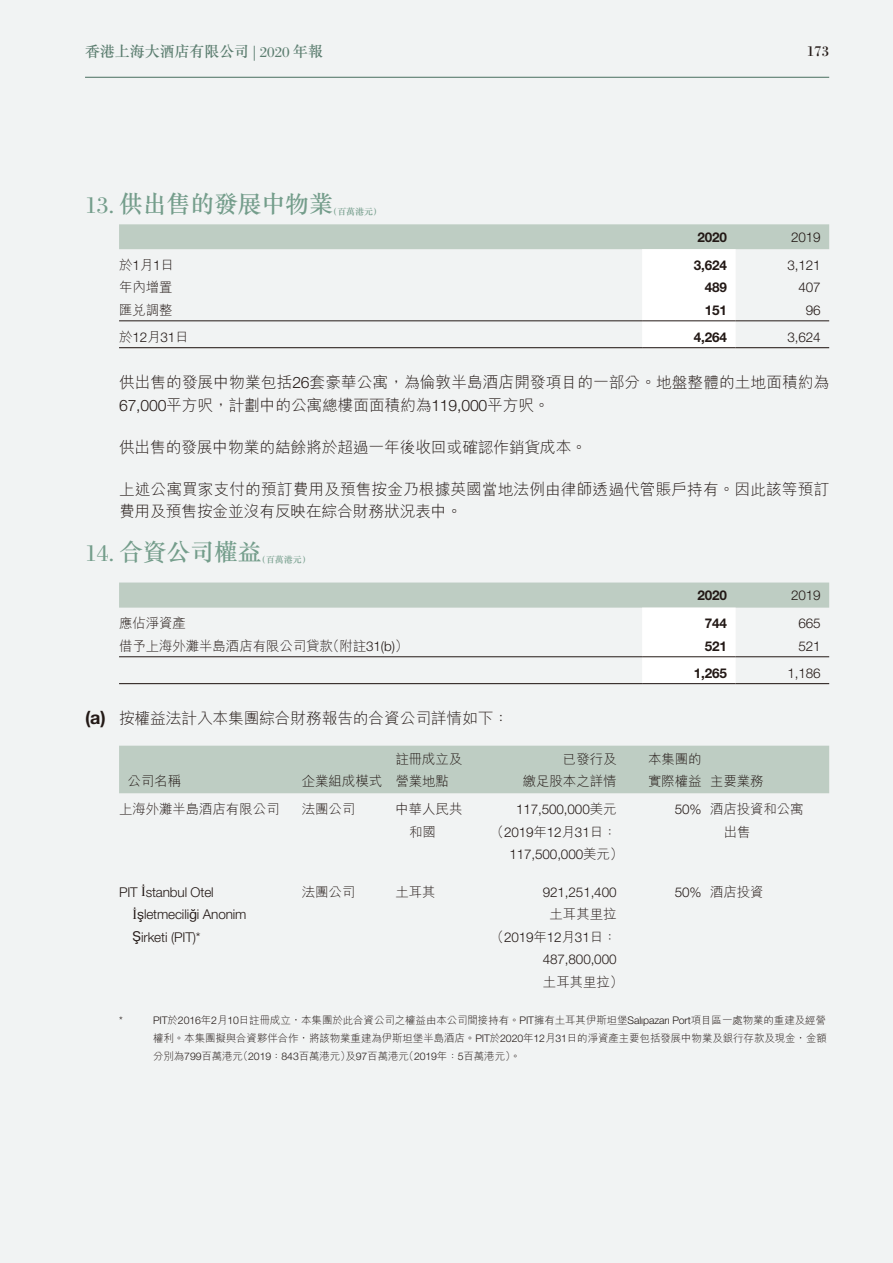
<style>
.page{position:relative;width:893px;height:1263px;background:#f1f3f3}
.page>*{position:absolute;margin:0;border:0;box-sizing:border-box;transform-origin:0 0}
.t1{font:500 24px "M Sung HK";letter-spacing:-.01em;color:#749d8b}
.t2{font:300 15.75px/22.5px "M Hei HK";letter-spacing:-.01em;color:#231916}
.t3{font:500 15px "M Sung HK";letter-spacing:-.005em;color:#5b7d6f}
.t4{font:15px "Bodoni Std";color:#231916}
.t5{font:300 13.5px/22.5px "Helvetica Neue LT Std";letter-spacing:-.01em;color:#231916}
.t6{font:300 13.5px/22.5px "M Hei HK";letter-spacing:-.01em;color:#231916}
.t7{font:700 13.5px "Helvetica Neue LT Std";letter-spacing:-.01em;color:#231916}
.t8{font:300 10.5px/18px "M Hei HK";letter-spacing:-.01em;color:#231916;text-align:justify}
.t9{font:300 10.5px "Helvetica Neue LT Std";color:#231916}
.t10{font:500 9px "M Sung HK";letter-spacing:-.01em;color:#749d8b}
.s1{font-family:"Bodoni Std";font-weight:400}
.s2{font-family:"Helvetica Neue LT Std"}
.s3{font-family:"M Hei HK"}
.s4{font-family:"Helvetica Neue LT Std";font-weight:700;font-size:18px}
.s5{font-family:"Constantia";font-weight:400}
.s6{font-family:"Aktiv Grotesk";font-weight:400}
</style>
<div class="page">
<hr style="left:85px;top:77px;width:744px;height:1px;background:#5b7d6f">
<svg style="left:119px;top:224px;width:710px;height:123px"></svg>
<hr style="left:119px;top:320px;width:523px;height:1px;background:#231916">
<hr style="left:642px;top:320px;width:94px;height:1px;background:#231916">
<hr style="left:736px;top:320px;width:93px;height:1px;background:#231916">
<hr style="left:119px;top:347px;width:523px;height:1px;background:#231916">
<hr style="left:642px;top:347px;width:94px;height:1px;background:#231916">
<hr style="left:736px;top:347px;width:93px;height:1px;background:#231916">
<svg style="left:119px;top:582px;width:710px;height:101px"></svg>
<hr style="left:119px;top:656px;width:523px;height:1px;background:#231916">
<hr style="left:642px;top:656px;width:94px;height:1px;background:#231916">
<hr style="left:736px;top:656px;width:93px;height:1px;background:#231916">
<hr style="left:119px;top:683px;width:523px;height:1px;background:#231916">
<hr style="left:642px;top:683px;width:94px;height:1px;background:#231916">
<hr style="left:736px;top:683px;width:93px;height:1px;background:#231916">
<div style="left:119px;top:746px;width:710px;height:47px;background:#becdc3"></div>
<p class="t3" style="left:85px;top:41px;width:240px">香港上海大酒店有限公司 <span class="s1">| 2020</span> 年報</p>
<p class="t4" style="left:807px;top:42px;width:24px">173</p>
<p class="t1" style="left:85px;top:187px;width:250px"><span class="s1">13.</span> 供出售的發展中物業</p>
<p class="t10" style="left:328px;top:205px;width:55px">（百萬港元）</p>
<p class="t7" style="left:697px;top:229px;width:31px">2020</p>
<p class="t5" style="left:791px;top:226px;width:31px">2019</p>
<p class="t6" style="left:119px;top:253px;width:56px">於<span class="s2">1</span>月<span class="s2">1</span>日</p>
<p class="t7" style="left:694px;top:257px;width:35px">3,624</p>
<p class="t5" style="left:787px;top:254px;width:35px">3,121</p>
<p class="t6" style="left:119px;top:276px;width:55px">年內增置</p>
<p class="t7" style="left:705px;top:279px;width:24px">489</p>
<p class="t5" style="left:798px;top:276px;width:24px">407</p>
<p class="t6" style="left:119px;top:298px;width:55px">匯兌調整</p>
<p class="t7" style="left:705px;top:302px;width:24px">151</p>
<p class="t5" style="left:806px;top:299px;width:16px">96</p>
<p class="t5" style="left:119px;top:326px;width:71px"><span class="s3">於</span>12<span class="s3">月</span>31<span class="s3">日</span></p>
<p class="t7" style="left:694px;top:329px;width:35px">4,264</p>
<p class="t5" style="left:787px;top:326px;width:35px">3,624</p>
<p class="t2" style="left:119px;top:371px;width:712px">供出售的發展中物業包括<span class="s2">26</span>套豪華公寓，為倫敦半島酒店開發項目的一部分。地盤整體的土地面積約為<br><span class="s2">67,000</span>平方呎，計劃中的公寓總樓面面積約為<span class="s2">119,000</span>平方呎。</p>
<p class="t2" style="left:119px;top:435px;width:469px">供出售的發展中物業的結餘將於超過一年後收回或確認作銷貨成本。</p>
<p class="t2" style="left:119px;top:477px;width:712px">上述公寓買家支付的預訂費用及預售按金乃根據英國當地法例由律師透過代管賬戶持有。因此該等預訂費用及預售按金並沒有反映在綜合財務狀況表中。</p>
<p class="t1" style="left:85px;top:536px;width:178px"><span class="s1">14.</span> 合資公司權益</p>
<p class="t10" style="left:257px;top:553px;width:55px">（百萬港元）</p>
<p class="t7" style="left:697px;top:587px;width:31px">2020</p>
<p class="t5" style="left:791px;top:584px;width:31px">2019</p>
<p class="t6" style="left:119px;top:612px;width:68px">應佔淨資產</p>
<p class="t7" style="left:705px;top:615px;width:24px">744</p>
<p class="t5" style="left:798px;top:612px;width:24px">665</p>
<p class="t6" style="left:119px;top:634px;width:291px">借予上海外灘半島酒店有限公司貸款（附註<span class="s2">31(b)</span>）</p>
<p class="t7" style="left:705px;top:638px;width:24px">521</p>
<p class="t5" style="left:798px;top:635px;width:24px">521</p>
<p class="t7" style="left:694px;top:665px;width:35px">1,265</p>
<p class="t5" style="left:787px;top:662px;width:35px">1,186</p>
<p class="t2" style="left:85px;top:706px;width:425px"><span class="s4">(a)</span> 按權益法計入本集團綜合財務報告的合資公司詳情如下：</p>
<p class="t6" style="left:128px;top:769px;width:55px">公司名稱</p>
<p class="t6" style="left:302px;top:769px;width:82px">企業組成模式</p>
<p class="t6" style="left:395px;top:747px;width:68px">註冊成立及營業地點</p>
<p class="t6" style="left:523px;top:747px;width:95px;text-align:right">已發行及<br>繳足股本之詳情</p>
<p class="t6" style="left:648px;top:747px;width:117px">本集團的<br>實際權益 主要業務</p>
<p class="t6" style="left:119px;top:797px;width:162px">上海外灘半島酒店有限公司</p>
<p class="t6" style="left:302px;top:797px;width:55px">法團公司</p>
<p class="t6" style="left:409px;top:797px;width:55px;text-indent:-14px">中華人民共和國</p>
<p class="t5" style="left:516px;top:798px;width:102px">117,500,000<span class="s3">美元</span></p>
<p class="t5" style="left:491px;top:820px;width:127px"><span class="s3">（</span>2019<span class="s3">年</span>12<span class="s3">月</span>31<span class="s3">日：</span></p>
<p class="t5" style="left:509px;top:843px;width:115px">117,500,000<span class="s3">美元）</span></p>
<p class="t5" style="left:133px;top:880px;width:115px;text-indent:-14px">PIT <span class="s5">İ</span>stanbul Otel<br><span class="s5">İ</span><span class="s6">ş</span>letmecili<span class="s6">ğ</span>i Anonim<br><span class="s6">Ş</span>irketi (PIT)*</p>
<p class="t6" style="left:302px;top:880px;width:55px">法團公司</p>
<p class="t6" style="left:395px;top:880px;width:42px">土耳其</p>
<p class="t5" style="left:543px;top:880px;width:75px">921,251,400</p>
<p class="t6" style="left:550px;top:902px;width:68px">土耳其里拉</p>
<p class="t5" style="left:491px;top:925px;width:127px"><span class="s3">（</span>2019<span class="s3">年</span>12<span class="s3">月</span>31<span class="s3">日：</span></p>
<p class="t5" style="left:543px;top:948px;width:75px">487,800,000</p>
<p class="t6" style="left:543px;top:970px;width:82px">土耳其里拉）</p>
<p class="t6" style="left:675px;top:797px;width:130px;text-align:center"><span class="s2">50%</span> 酒店投資和公寓出售</p>
<p class="t6" style="left:675px;top:880px;width:90px"><span class="s2">50%</span> 酒店投資</p>
<p class="t9" style="left:119px;top:1014px;width:5px">*</p>
<p class="t8" style="left:153px;top:1011px;width:675px"><span class="s2">PIT</span>於<span class="s2">2016</span>年<span class="s2">2</span>月<span class="s2">10</span>日註冊成立，本集團於此合資公司之權益由本公司間接持有。<span class="s2">PIT</span>擁有土耳其伊斯坦堡<span class="s2">Salıpazarı Port</span>項目區一處物業的重建及經營權利。本集團擬與合資夥伴合作，將該物業重建為伊斯坦堡半島酒店。<span class="s2">PIT</span>於<span class="s2">2020</span>年<span class="s2">12</span>月<span class="s2">31</span>日的淨資產主要包括發展中物業及銀行存款及現金，金額分別為<span class="s2">799</span>百萬港元（<span class="s2">2019</span>：<span class="s2">843</span>百萬港元）及<span class="s2">97</span>百萬港元（<span class="s2">2019</span>年：<span class="s2">5</span>百萬港元）。</p>
</div>
